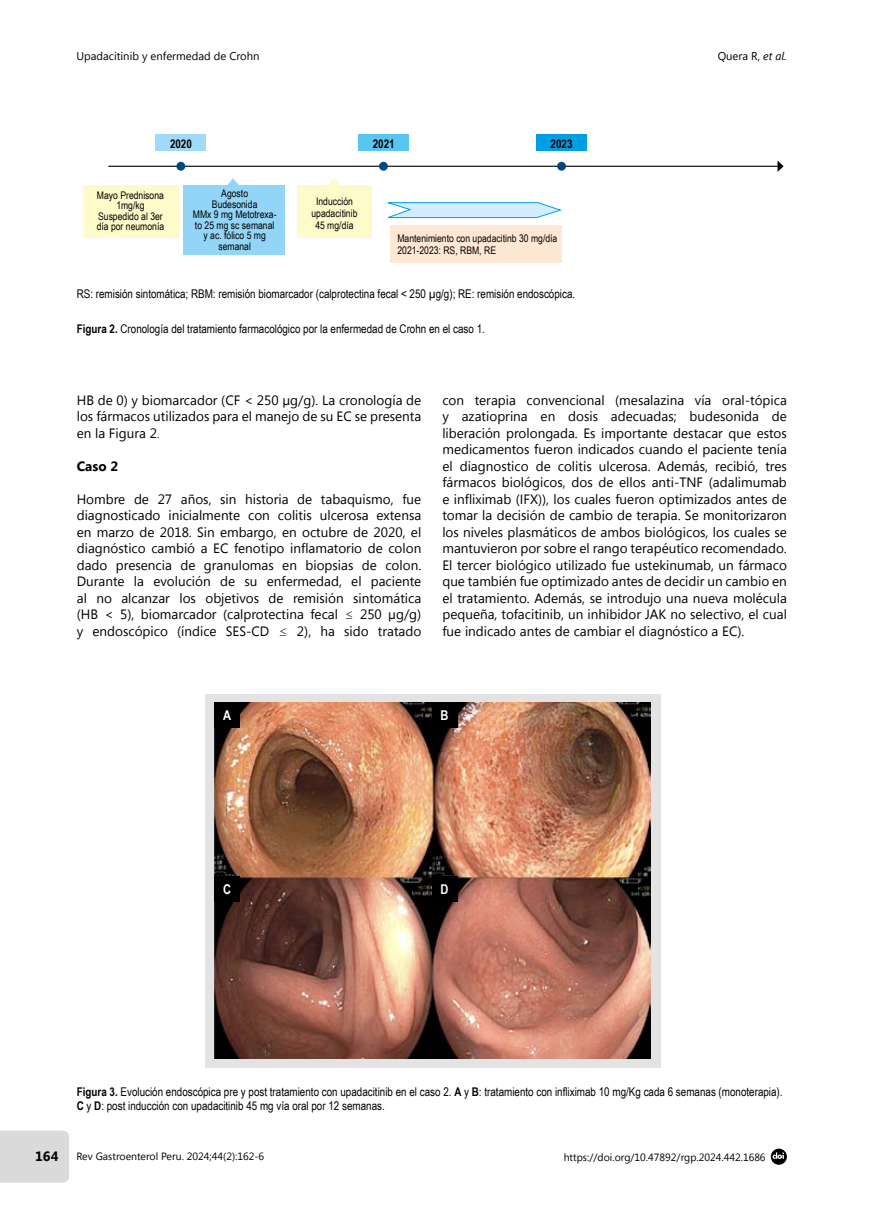
<style>
.page{position:relative;width:872px;height:1212px;background:#fff}
.page>*{position:absolute;margin:0;border:0;box-sizing:border-box;transform-origin:0 0}
.t1{font:13.5px/16.5px "Segoe UI";color:#000;text-align:justify}
.t2{font:700 13.5px "Segoe UI";color:#000}
.t3{font:700 13.5px "Arial Narrow";color:#fff}
.t4{font:12px/13.5px "Arial Narrow";color:#000}
.t5{font:700 12px "Arial Narrow";color:#000}
.t6{font:11.25px "Segoe UI";color:#000}
.t7{font:10.5px/10.5px "Arial Narrow";color:#000;text-align:center}
.t8{font:10.5px "Segoe UI";color:#000}
.s1{font-style:italic}
.s2{font-weight:700}
.s3{color:#1f497d}
.s4{color:#4d5156}
</style>
<div class="page">
<svg style="left:770px;top:1148px;width:17px;height:17px"></svg>
<div style="left:0;top:1130px;width:69px;height:52px;background:#dadada"></div>
<div style="left:205px;top:693px;width:455px;height:374px;background:#e3e3e3"></div>
<img style="left:214px;top:702px;width:436px;height:356px">
<div style="left:156px;top:135px;width:50px;height:16px;background:#a1daf8"></div>
<div style="left:358px;top:135px;width:51px;height:16px;background:#5bc5f2"></div>
<div style="left:536px;top:135px;width:51px;height:16px;background:#009fe3"></div>
<div style="left:84px;top:185px;width:95px;height:52px;background:#fffac9"></div>
<div style="left:184px;top:185px;width:101px;height:70px;background:#93d5f6"></div>
<div style="left:297px;top:185px;width:74px;height:52px;background:#fffac9"></div>
<div style="left:390px;top:225px;width:172px;height:38px;background:#fee8d4"></div>
<svg style="left:387px;top:202px;width:175px;height:16px;background:#bce4f8"></svg>
<hr style="left:108px;top:166px;width:670px;height:1px;background:#000">
<svg style="left:777px;top:161px;width:6px;height:11px"></svg>
<div style="left:176px;top:162px;width:9px;height:9px;background:#004884;border-radius:50%"></div>
<div style="left:379px;top:162px;width:9px;height:9px;background:#004884;border-radius:50%"></div>
<div style="left:557px;top:162px;width:9px;height:9px;background:#004884;border-radius:50%"></div>
<svg style="left:228px;top:178px;width:11px;height:7px"></svg>
<svg style="left:329px;top:178px;width:11px;height:7px"></svg>
<div style="left:214px;top:702px;width:26px;height:26px;background:#000"></div>
<div style="left:214px;top:876px;width:26px;height:25px;background:#000"></div>
<div style="left:432px;top:702px;width:25px;height:26px;background:#000"></div>
<div style="left:432px;top:876px;width:25px;height:25px;background:#000"></div>
<p class="t6" style="left:77px;top:49px;width:184px">Upadacitinib y enfermedad de Crohn</p>
<p class="t6" style="left:717px;top:49px;width:71px">Quera R, <span class="s1">et al.</span></p>
<p class="t5" style="left:170px;top:134px;width:23px">2020</p>
<p class="t5" style="left:373px;top:134px;width:23px">2021</p>
<p class="t5" style="left:550px;top:134px;width:23px">2023</p>
<p class="t7" style="left:193px;top:188px;width:85px">Agosto<br>Budesonida<br>MMx 9 mg Metotrexa&shy;to 25 mg sc semanal y ac. fólico 5 mg semanal</p>
<p class="t7" style="left:97px;top:189px;width:69px">Mayo Prednisona<br>1mg/kg<br>Suspedido al 3er día por neumonía</p>
<p class="t7" style="left:311px;top:195px;width:47px;line-height:12px">Inducción upadacitinib<br>45 mg/día</p>
<p class="t7" style="left:397px;top:232px;width:161px;line-height:12px;text-align:left">Mantenimiento con upadacitinb 30 mg/día<br>2021-2023: RS, RBM, RE</p>
<p class="t4" style="left:77px;top:287px;width:500px">RS: remisión sintomática; RBM: remisión biomarcador (calprotectina fecal &lt; 250 µg/g); RE: remisión endoscópica.</p>
<p class="t4" style="left:77px;top:322px;width:410px"><span class="s2">Figura 2.</span> Cronología del tratamiento farmacológico por la enfermedad de Crohn en el caso 1.</p>
<p class="t1" style="left:77px;top:391px;width:346px">HB de 0) y biomarcador (CF &lt; 250 µg/g). La cronología de los fármacos utilizados para el manejo de su EC se presenta en la Figura 2<span class="s3">.</span></p>
<p class="t2" style="left:77px;top:456px;width:43px">Caso 2</p>
<p class="t1" style="left:77px;top:490px;width:346px">Hombre de 27 años, sin historia de tabaquismo, fue diagnosticado inicialmente con colitis ulcerosa extensa en marzo de 2018. Sin embargo, en octubre de 2020, el diagnóstico cambió a EC fenotipo inflamatorio de colon dado presencia de granulomas en biopsias de colon.<br>Durante la evolución de su enfermedad, el paciente al no alcanzar los objetivos de remisión sintomática (HB &lt; 5), biomarcador (calprotectina fecal <span class="s4">≤</span> 250 µg/g) y endoscópico (índice SES-CD <span class="s4">≤</span> 2), ha sido tratado</p>
<p class="t1" style="left:442px;top:391px;width:346px">con terapia convencional (mesalazina vía oral-tópica y azatioprina en dosis adecuadas; budesonida de liberación prolongada. Es importante destacar que estos medicamentos fueron indicados cuando el paciente tenía el diagnostico de colitis ulcerosa. Además, recibió, tres fármacos biológicos, dos de ellos anti-TNF (adalimumab e infliximab (IFX)), los cuales fueron optimizados antes de tomar la decisión de cambio de terapia. Se monitorizaron los niveles plasmáticos de ambos biológicos, los cuales se mantuvieron por sobre el rango terapéutico recomendado.<br>El tercer biológico utilizado fue ustekinumab, un fármaco que también fue optimizado antes de decidir un cambio en el tratamiento. Además, se introdujo una nueva molécula pequeña, tofacitinib, un inhibidor JAK no selectivo, el cual fue indicado antes de cambiar el diagnóstico a EC).</p>
<p class="t3" style="left:223px;top:705px;width:9px">A</p>
<p class="t3" style="left:440px;top:705px;width:9px">B</p>
<p class="t3" style="left:223px;top:879px;width:9px">C</p>
<p class="t3" style="left:440px;top:879px;width:9px">D</p>
<p class="t4" style="left:77px;top:1085px;width:707px"><span class="s2">Figura 3.</span> Evolución endoscópica pre y post tratamiento con upadacitinib en el caso 2. <span class="s2">A</span> y <span class="s2">B</span>: tratamiento con infliximab 10 mg/Kg cada 6 semanas (monoterapia).<br><span class="s2">C</span> y <span class="s2">D</span>: post inducción con upadacitinib 45 mg vía oral por 12 semanas.</p>
<p class="t2" style="left:35px;top:1146px;width:25px">164</p>
<p class="t8" style="left:77px;top:1149px;width:189px">Rev Gastroenterol Peru. 2024;44(2):162-6</p>
<p class="t8" style="left:563px;top:1150px;width:203px">https://doi.org/10.47892/rgp.2024.442.1686</p>
</div>
